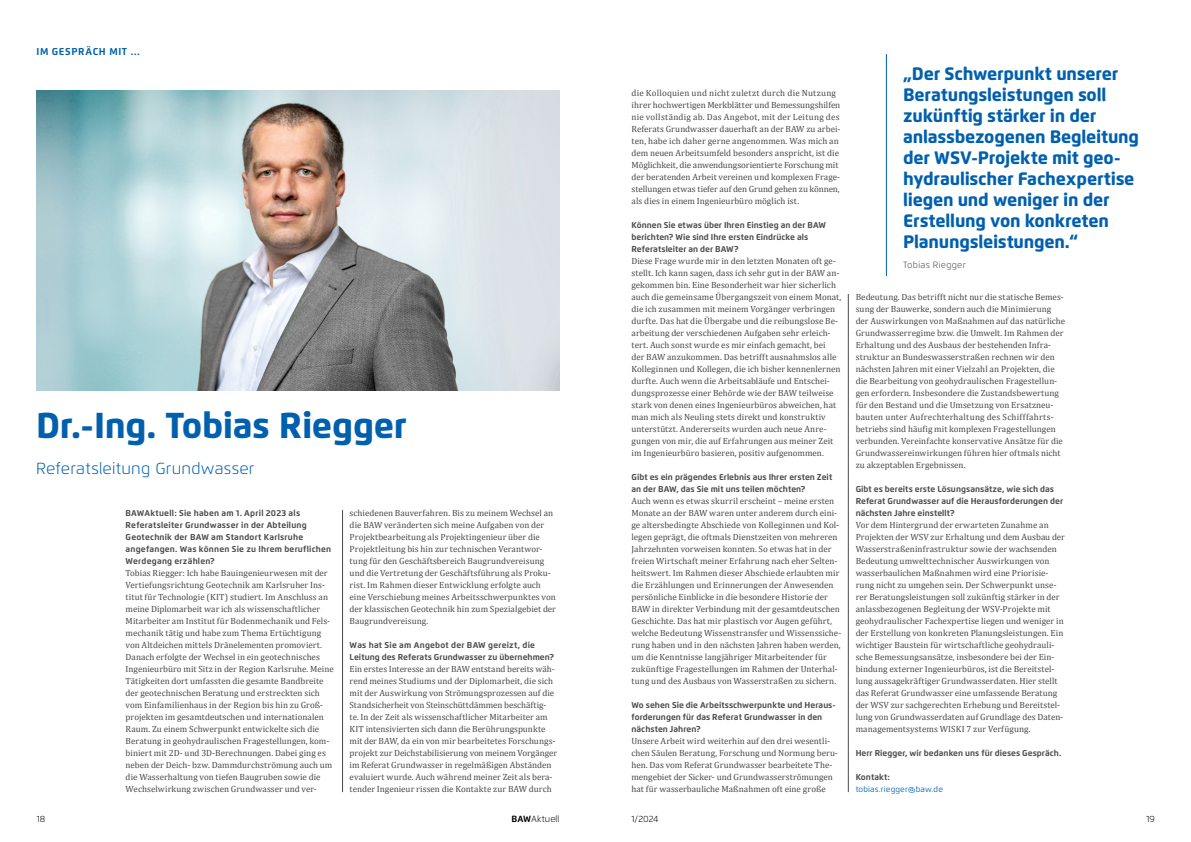
<style>
.page{position:relative;width:1191px;height:842px;background:#fff}
.page>*{position:absolute;margin:0;border:0;box-sizing:border-box;transform-origin:0 0}
.Headline_Interview_nicht_im_TOC_H2{font:800 36px "Flexo";letter-spacing:-.01em;color:#0060ad}
.t1{font:800 18px/21px "Flexo";letter-spacing:-.015em;color:#0060ad}
.Subline_Interview_H3{font:300 16px "Flexo";letter-spacing:.01em;color:#0060ad}
.Headline_Rubrik_links_H1{font:700 10px "Flexo";letter-spacing:.06em;color:#0060ad}
.Copytext_normal_p{font:9px/12px "Cambria";letter-spacing:.005em;color:#484847}
.t2{font:9px "Flexo Light 2";letter-spacing:.005em;color:#000}
.t3{font:300 9px "Flexo";letter-spacing:.025em;color:#484847}
.t4{font:300 9px "Flexo";color:#000}
.Copytext_Interviewfrage_p{font:700 8.5px/12px "Flexo";letter-spacing:.005em;color:#484847}
.Copytext_Interviewfrage_p-2{font:700 8.5px/12px "Flexo";letter-spacing:.025em;color:#484847}
.Copytext_Ansprechperson_Name_Mail_P{font:8px "Flexo";letter-spacing:.02em;color:#0060ad}
.s1{font-family:"Flexo Bold 2"}
</style>
<div class="page">
<img style="left:36px;top:90px;width:524px;height:300px">
<hr style="left:342px;top:510px;width:1px;height:282px;background:#484847">
<hr style="left:848px;top:294px;width:1px;height:498px;background:#484847">
<hr style="left:886px;top:54px;width:1px;height:222px;background:#0060ad">
<h1 class="Headline_Rubrik_links_H1" style="left:36px;top:45px;width:105px">IM GESPRÄCH MIT …</h1>
<h2 class="Headline_Interview_nicht_im_TOC_H2" style="left:36px;top:403px;width:373px">Dr.-Ing. Tobias Riegger</h2>
<h3 class="Subline_Interview_H3" style="left:36px;top:459px;width:220px">Referatsleitung Grundwasser</h3>
<p class="Copytext_Interviewfrage_p-2" style="left:126px;top:507px;width:207px">BAWAktuell: Sie haben am 1. April 2023 als Referatsleiter Grundwasser in der Abteilung Geotechnik der BAW am Standort Karlsruhe angefangen. Was können Sie zu Ihrem beruflichen Werdegang erzählen?</p>
<p class="Copytext_normal_p" style="left:126px;top:567px;width:210px">Tobias Riegger: Ich habe Bauingenieurwesen mit der Vertiefungsrichtung Geotechnik am Karlsruher Ins&shy;titut für Technologie (KIT) studiert. Im Anschluss an meine Diplomarbeit war ich als wissenschaftlicher Mitarbeiter am Institut für Bodenmechanik und Fels&shy;mechanik tätig und habe zum Thema Ertüchtigung von Altdeichen mittels Dränelementen promoviert.<br>Danach erfolgte der Wechsel in ein geotechnisches Ingenieurbüro mit Sitz in der Region Karlsruhe. Meine Tätigkeiten dort umfassten die gesamte Bandbreite der geotechnischen Beratung und erstreckten sich vom Einfamilienhaus in der Region bis hin zu Groß&shy;projekten im gesamtdeutschen und internationalen Raum. Zu einem Schwerpunkt entwickelte sich die Beratung in geohydraulischen Fragestellungen, kom&shy;biniert mit 2D- und 3D-Berechnungen. Dabei ging es neben der Deich- bzw. Dammdurchströmung auch um die Wasserhaltung von tiefen Baugruben sowie die Wechselwirkung zwischen Grundwasser und ver-</p>
<p class="Copytext_normal_p" style="left:350px;top:507px;width:208px">schiedenen Bauverfahren. Bis zu meinem Wechsel an die BAW veränderten sich meine Aufgaben von der Projektbearbeitung als Projektingenieur über die Projektleitung bis hin zur technischen Verantwor&shy;tung für den Geschäftsbereich Baugrundvereisung und die Vertretung der Geschäftsführung als Proku&shy;rist. Im Rahmen dieser Entwicklung erfolgte auch eine Verschiebung meines Arbeitsschwerpunktes von der klassischen Geotechnik hin zum Spezialgebiet der Baugrundvereisung.</p>
<p class="Copytext_Interviewfrage_p" style="left:350px;top:639px;width:206px">Was hat Sie am Angebot der BAW gereizt, die<br>Leitung des Referats Grundwasser zu übernehmen?</p>
<p class="Copytext_normal_p" style="left:350px;top:663px;width:209px">Ein erstes Interesse an der BAW entstand bereits wäh&shy;rend meines Studiums und der Diplomarbeit, die sich mit der Auswirkung von Strömungsprozessen auf die Standsicherheit von Steinschüttdämmen beschäftig&shy;te. In der Zeit als wissenschaftlicher Mitarbeiter am KIT intensivierten sich dann die Berührungspunkte mit der BAW, da ein von mir bearbeitetes Forschungs&shy;projekt zur Deichstabilisierung von meinem Vorgänger im Referat Grundwasser in regelmäßigen Abständen evaluiert wurde. Auch während meiner Zeit als bera&shy;tender Ingenieur rissen die Kontakte zur BAW durch</p>
<p class="Copytext_normal_p" style="left:631px;top:87px;width:210px">die Kolloquien und nicht zuletzt durch die Nutzung ihrer hochwertigen Merkblätter und Bemessungshilfen nie vollständig ab. Das Angebot, mit der Leitung des Referats Grundwasser dauerhaft an der BAW zu arbei&shy;ten, habe ich daher gerne angenommen. Was mich an dem neuen Arbeitsumfeld besonders anspricht, ist die Möglichkeit, die anwendungsorientierte Forschung mit der beratenden Arbeit vereinen und komplexen Frage&shy;stellungen etwas tiefer auf den Grund gehen zu können, als dies in einem Ingenieurbüro möglich ist.</p>
<p class="Copytext_Interviewfrage_p" style="left:631px;top:219px;width:196px">Können Sie etwas über Ihren Einstieg an der BAW berichten? Wie sind Ihre ersten Eindrücke als<br>Referatsleiter an der BAW?</p>
<p class="Copytext_normal_p" style="left:631px;top:255px;width:211px">Diese Frage wurde mir in den letzten Monaten oft ge&shy;stellt. Ich kann sagen, dass ich sehr gut in der BAW an&shy;gekommen bin. Eine Besonderheit war hier sicherlich auch die gemeinsame Übergangszeit von einem Monat, die ich zusammen mit meinem Vorgänger verbringen durfte. Das hat die Übergabe und die reibungslose Be&shy;arbeitung der verschiedenen Aufgaben sehr erleich&shy;tert. Auch sonst wurde es mir einfach gemacht, bei<br>der BAW anzukommen. Das betrifft ausnahmslos alle Kolleginnen und Kollegen, die ich bisher kennenlernen durfte. Auch wenn die Arbeitsabläufe und Entschei&shy;dungsprozesse einer Behörde wie der BAW teilweise stark von denen eines Ingenieurbüros abweichen, hat man mich als Neuling stets direkt und konstruktiv unterstützt. Andererseits wurden auch neue Anre&shy;gungen von mir, die auf Erfahrungen aus meiner Zeit im Ingenieurbüro basieren, positiv aufgenommen.</p>
<p class="Copytext_Interviewfrage_p" style="left:631px;top:471px;width:202px">Gibt es ein prägendes Erlebnis aus Ihrer ersten Zeit an der BAW, das Sie mit uns teilen möchten?</p>
<p class="Copytext_normal_p" style="left:631px;top:495px;width:211px">Auch wenn es etwas skurril erscheint – meine ersten Monate an der BAW waren unter anderem durch eini&shy;ge altersbedingte Abschiede von Kolleginnen und Kol&shy;legen geprägt, die oftmals Dienstzeiten von mehreren Jahrzehnten vorweisen konnten. So etwas hat in der freien Wirtschaft meiner Erfahrung nach eher Selten&shy;heitswert. Im Rahmen dieser Abschiede erlaubten mir die Erzählungen und Erinnerungen der Anwesenden persönliche Einblicke in die besondere Historie der BAW in direkter Verbindung mit der gesamtdeutschen Geschichte. Das hat mir plastisch vor Augen geführt, welche Bedeutung Wissenstransfer und Wissenssiche&shy;rung haben und in den nächsten Jahren haben werden, um die Kenntnisse langjähriger Mitarbeitender für zukünftige Fragestellungen im Rahmen der Unterhal&shy;tung und des Ausbaus von Wasserstraßen zu sichern.</p>
<p class="Copytext_Interviewfrage_p" style="left:631px;top:699px;width:206px">Wo sehen Sie die Arbeitsschwerpunkte und Heraus&shy;forderungen für das Referat Grundwasser in den nächsten Jahren?</p>
<p class="Copytext_normal_p" style="left:631px;top:735px;width:208px">Unsere Arbeit wird weiterhin auf den drei wesentli&shy;chen Säulen Beratung, Forschung und Normung beru&shy;hen. Das vom Referat Grundwasser bearbeitete The&shy;mengebiet der Sicker- und Grundwasserströmungen hat für wasserbauliche Maßnahmen oft eine große</p>
<p class="t1" style="left:903px;top:63px;width:237px">„Der Schwerpunkt unserer<br>Beratungsleistungen soll zukünftig stärker in der anlassbezogenen Begleitung der WSV-Projekte mit geo&shy;hydraulischer Fachexpertise liegen und weniger in der<br>Erstellung von konkreten<br>Planungsleistungen.“</p>
<p class="t3" style="left:903px;top:260px;width:64px">Tobias Riegger</p>
<p class="Copytext_normal_p" style="left:855px;top:291px;width:211px">Bedeutung. Das betrifft nicht nur die statische Bemes&shy;sung der Bauwerke, sondern auch die Minimierung der Auswirkungen von Maßnahmen auf das natürliche Grundwasserregime bzw. die Umwelt. Im Rahmen der Erhaltung und des Ausbaus der bestehenden Infra&shy;struktur an Bundeswasserstraßen rechnen wir den nächsten Jahren mit einer Vielzahl an Projekten, die die Bearbeitung von geohydraulischen Fragestellun&shy;gen erfordern. Insbesondere die Zustandsbewertung für den Bestand und die Umsetzung von Ersatzneu&shy;bauten unter Aufrechterhaltung des Schifffahrts&shy;betriebs sind häufig mit komplexen Fragestellungen verbunden. Vereinfachte konservative Ansätze für die Grundwassereinwirkungen führen hier oftmals nicht zu akzeptablen Ergebnissen.</p>
<p class="Copytext_Interviewfrage_p" style="left:855px;top:483px;width:209px">Gibt es bereits erste Lösungsansätze, wie sich das<br>Referat Grundwasser auf die Herausforderungen der nächsten Jahre einstellt?</p>
<p class="Copytext_normal_p" style="left:855px;top:519px;width:211px">Vor dem Hintergrund der erwarteten Zunahme an Projekten der WSV zur Erhaltung und dem Ausbau der Wasserstraßeninfrastruktur sowie der wachsenden Bedeutung umwelttechnischer Auswirkungen von wasserbaulichen Maßnahmen wird eine Priorisie&shy;rung nicht zu umgehen sein. Der Schwerpunkt unse&shy;rer Beratungsleistungen soll zukünftig stärker in der anlassbezogenen Begleitung der WSV-Projekte mit geohydraulischer Fachexpertise liegen und weniger in der Erstellung von konkreten Planungsleistungen. Ein wichtiger Baustein für wirtschaftliche geohydrauli&shy;sche Bemessungsansätze, insbesondere bei der Ein&shy;bindung externer Ingenieurbüros, ist die Bereitstel&shy;lung aussagekräftiger Grundwasserdaten. Hier stellt das Referat Grundwasser eine umfassende Beratung der WSV zur sachgerechten Erhebung und Bereitstel&shy;lung von Grundwasserdaten auf Grundlage des Daten&shy;managementsystems WISKI 7 zur Verfügung.</p>
<p class="Copytext_Interviewfrage_p" style="left:855px;top:747px;width:207px">Herr Riegger, wir bedanken uns für dieses Gespräch.</p>
<p class="Copytext_Interviewfrage_p" style="left:855px;top:771px;width:36px">Kontakt:</p>
<p class="Copytext_Ansprechperson_Name_Mail_P" style="left:855px;top:784px;width:89px">tobias.riegger@baw.de</p>
<p class="t4" style="left:37px;top:813px;width:10px">18</p>
<p class="t2" style="left:511px;top:813px;width:49px"><span class="s1">BAW</span>Aktuell</p>
<p class="t2" style="left:631px;top:813px;width:29px">1/2024</p>
<p class="t4" style="left:1146px;top:813px;width:10px">19</p>
</div>
